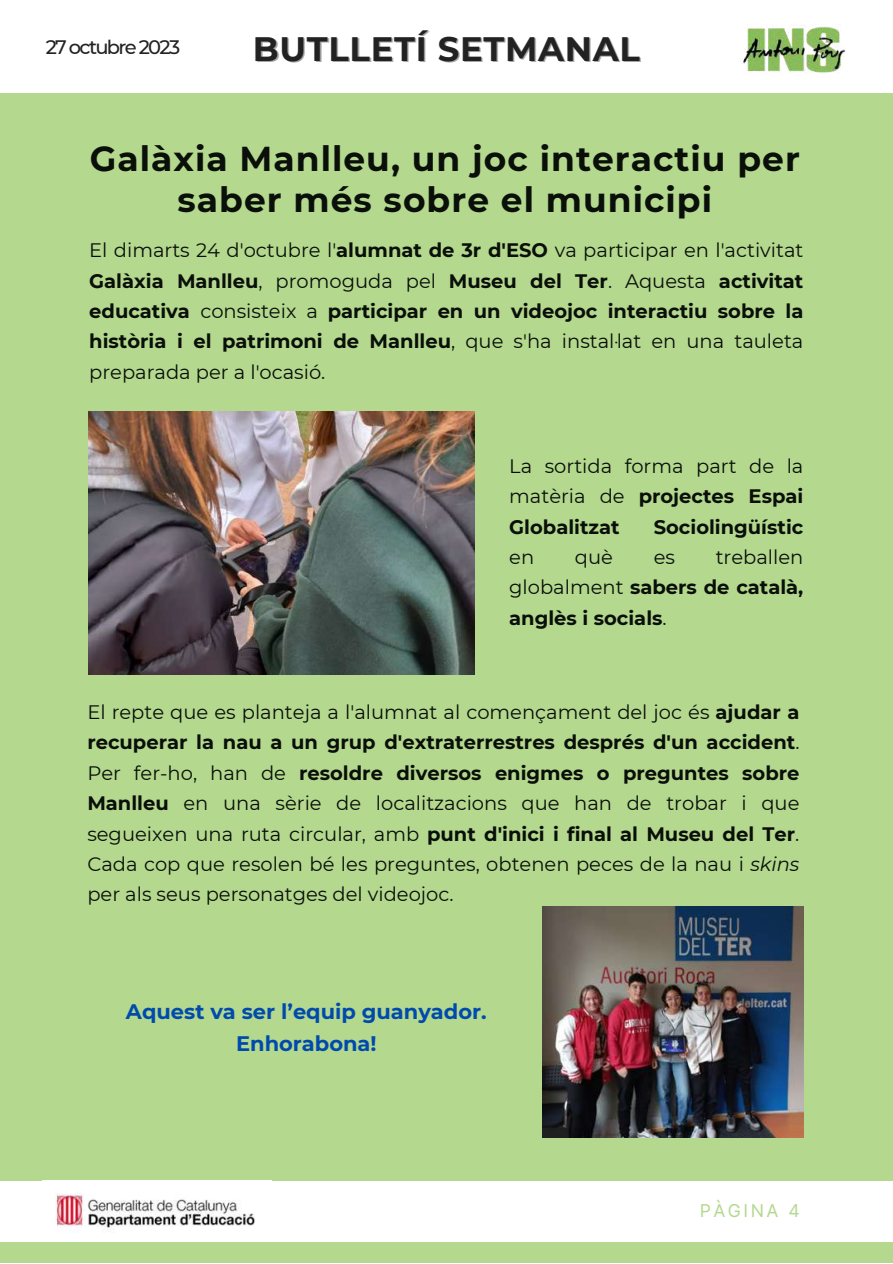
<style>
.page{position:relative;width:893px;height:1264px;background:#fff}
.page>*{position:absolute;margin:0;border:0;box-sizing:border-box;transform-origin:0 0}
.t1{font:700 34.5px/40.5px "Montserrat";letter-spacing:.03em;color:#0a0f09;text-align:center}
.t2{font:700 33.9px "Montserrat";letter-spacing:.02em;color:#222}
.t3{font:700 21px/32.5px "Montserrat";color:#004aad;text-align:center}
.t4{font:19.5px/30.3px "Montserrat";color:#0a0f09;text-align:justify}
.t5{font:700 19.5px/30.3px "Montserrat";color:#0a0f09;text-align:justify}
.t6{font:500 19.5px "Montserrat";letter-spacing:-.085em;color:#222}
.t7{font:17.7px "Inter";letter-spacing:.14em;color:#b3d88e}
.s1{font-weight:700}
.s2{font-weight:400}
.s3{font-style:italic}
</style>
<div class="page">
<div style="left:0;top:0;width:892px;height:1262px;background:#b3d88e"></div>
<div style="left:0;top:1180px;width:892px;height:61px;background:#fff"></div>
<img style="left:55px;top:1193px;width:200px;height:40px">
<div style="left:0;top:0;width:892px;height:93px;background:#fff"></div>
<img style="left:743px;top:24px;width:103px;height:49px">
<img style="left:88px;top:411px;width:386px;height:263px">
<img style="left:542px;top:906px;width:261px;height:231px">
<p class="t6" style="left:46px;top:36px;width:136px">27 octubre 2023</p>
<h2 class="t2" style="left:253px;top:28px;width:388px">BUTLLETÍ SETMANAL</h2>
<h1 class="t1" style="left:90px;top:138px;width:711px">Galàxia Manlleu, un joc interactiu per saber més sobre el municipi</h1>
<p class="t4" style="left:89px;top:235px;width:715px">El dimarts 24 d'octubre l'<span class="s1">alumnat de 3r d'ESO</span> va participar en l'activitat <span class="s1">Galàxia Manlleu</span>, promoguda pel <span class="s1">Museu del Ter</span>. Aquesta <span class="s1">activitat educativa</span> consisteix a <span class="s1">participar en un videojoc interactiu sobre la història i el patrimoni de Manlleu</span>, que s'ha instal·lat en una tauleta preparada per a l'ocasió.</p>
<p class="t4" style="left:509px;top:451px;width:295px">La sortida forma part de la matèria de <span class="s1">projectes Espai Globalitzat</span></p>
<p class="t5" style="left:653px;top:511px;width:151px">Sociolingüístic</p>
<p class="t5" style="left:509px;top:542px;width:295px;text-indent:206px"><span class="s2">treballen globalment</span> sabers de català, anglès i socials<span class="s2">.</span></p>
<p class="t4" style="left:509px;top:542px;width:26px">en</p>
<p class="t4" style="left:575px;top:542px;width:40px">què</p>
<p class="t4" style="left:653px;top:542px;width:23px">es</p>
<p class="t4" style="left:87px;top:697px;width:713px">El repte que es planteja a l'alumnat al començament del joc és <span class="s1">ajudar a recuperar la nau a un grup d'extraterrestres després d'un accident</span>.<br>Per fer-ho, han de <span class="s1">resoldre diversos enigmes o preguntes sobre Manlleu</span> en una sèrie de localitzacions que han de trobar i que segueixen una ruta circular, amb <span class="s1">punt d'inici i final al Museu del Ter</span>.<br>Cada cop que resolen bé les preguntes, obtenen peces de la nau i <span class="s3">skins </span>per als seus personatges del videojoc.</p>
<p class="t3" style="left:126px;top:994px;width:362px">Aquest va ser l’equip guanyador.<br>Enhorabona!</p>
<p class="t7" style="left:699px;top:1200px;width:101px">PÀGINA 4</p>
</div>
